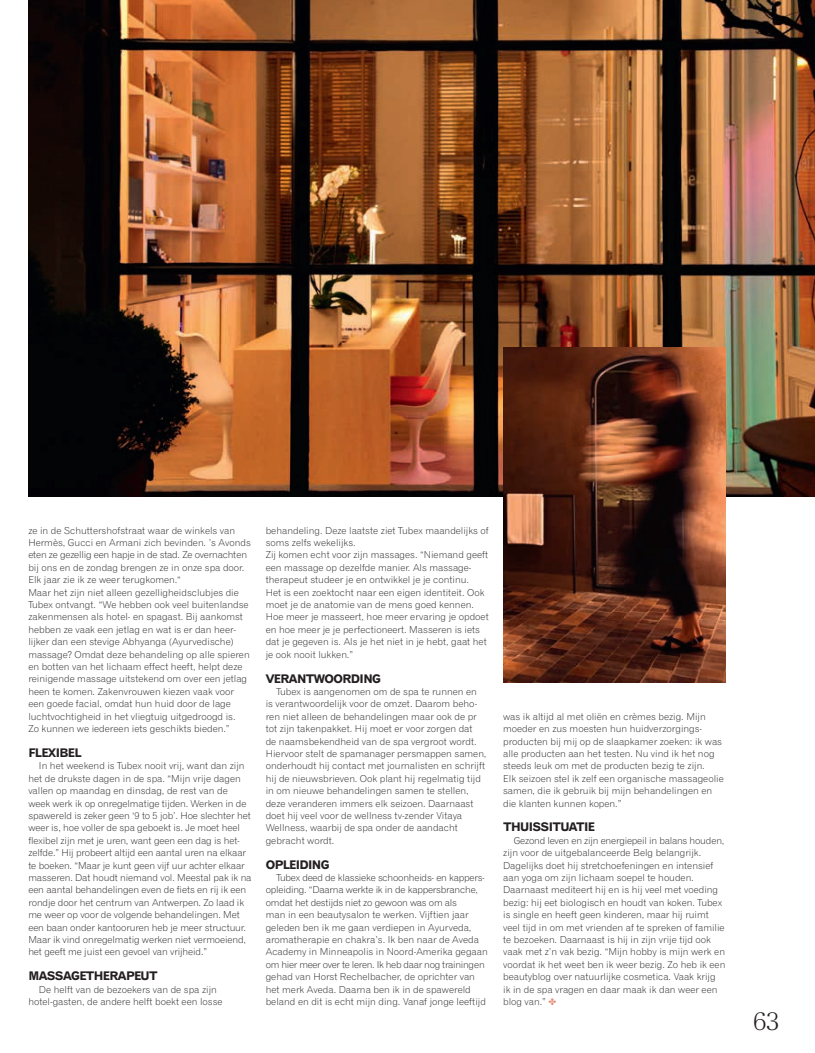
<style>
.page{position:relative;width:815px;height:1053px;background:#fff}
.page>*{position:absolute;margin:0;border:0;box-sizing:border-box;transform-origin:0 0}
.t1{font:300 25px "Versailles";color:#231f20}
.t2{font:11.88px "Gothic 720 BT Bold B";letter-spacing:-.05em;color:#231f20}
.t3{font:9.5px/12.4px "Gothic 720 BT Light B";color:#231f20;scale:1.05 1}
.s1{color:#e59279}
</style>
<div class="page">
<img style="left:28px;top:0;width:787px;height:496px">
<img style="left:503px;top:347px;width:223px;height:335px">
<p class="t3" style="left:28px;top:524px;width:213px">ze in de Schuttershofstraat waar de winkels van Hermès, Gucci en Armani zich bevinden. ’s Avonds eten ze gezellig een hapje in de stad. Ze overnachten bij ons en de zondag brengen ze in onze spa door.<br>Elk jaar zie ik ze weer terugkomen.“<br>Maar het zijn niet alleen gezelligheidsclubjes die Tubex ontvangt. “We hebben ook veel buitenlandse zakenmensen als hotel- en spagast. Bij aankomst hebben ze vaak een jetlag en wat is er dan heer&shy;lijker dan een stevige Abhyanga (Ayurvedische) massage? Omdat deze behandeling op alle spieren en botten van het lichaam effect heeft, helpt deze reinigende massage uitstekend om over een jetlag heen te komen. Zakenvrouwen kiezen vaak voor een goede facial, omdat hun huid door de lage luchtvochtigheid in het vliegtuig uitgedroogd is.<br>Zo kunnen we iedereen iets geschikts bieden.”</p>
<p class="t2" style="left:28px;top:745px;width:55px">FLEXIBEL</p>
<p class="t3" style="left:28px;top:759px;width:214px;text-indent:11px">In het weekend is Tubex nooit vrij, want dan zijn het de drukste dagen in de spa. “Mijn vrije dagen vallen op maandag en dinsdag, de rest van de week werk ik op onregelmatige tijden. Werken in de spawereld is zeker geen ‘9 to 5 job’. Hoe slechter het weer is, hoe voller de spa geboekt is. Je moet heel flexibel zijn met je uren, want geen een dag is het&shy;zelfde.” Hij probeert altijd een aantal uren na elkaar te boeken. “Maar je kunt geen vijf uur achter elkaar masseren. Dat houdt niemand vol. Meestal pak ik na een aantal behandelingen even de fiets en rij ik een rondje door het centrum van Antwerpen. Zo laad ik me weer op voor de volgende behandelingen. Met een baan onder kantooruren heb je meer structuur.<br>Maar ik vind onregelmatig werken niet vermoeiend, het geeft me juist een gevoel van vrijheid.”</p>
<p class="t2" style="left:28px;top:968px;width:131px">MASSAGETHERAPEUT</p>
<p class="t3" style="left:28px;top:982px;width:186px;text-align:center">De helft van de bezoekers van de spa zijn hotel-gasten, de andere helft boekt een losse</p>
<p class="t3" style="left:266px;top:524px;width:214px">behandeling. Deze laatste ziet Tubex maandelijks of soms zelfs wekelijks.<br>Zij komen echt voor zijn massages. “Niemand geeft een massage op dezelfde manier. Als massage&shy;therapeut studeer je en ontwikkel je je continu.<br>Het is een zoektocht naar een eigen identiteit. Ook moet je de anatomie van de mens goed kennen.<br>Hoe meer je masseert, hoe meer ervaring je opdoet en hoe meer je je perfectioneert. Masseren is iets dat je gegeven is. Als je het niet in je hebt, gaat het je ook nooit lukken.”</p>
<p class="t2" style="left:266px;top:671px;width:117px">VERANTWOORDING</p>
<p class="t3" style="left:266px;top:685px;width:212px;text-indent:11px">Tubex is aangenomen om de spa te runnen en is verantwoordelijk voor de omzet. Daarom beho&shy;ren niet alleen de behandelingen maar ook de pr tot zijn takenpakket. Hij moet er voor zorgen dat<br>de naamsbekendheid van de spa vergroot wordt.<br>Hiervoor stelt de spamanager persmappen samen, onderhoudt hij contact met journalisten en schrijft hij de nieuwsbrieven. Ook plant hij regelmatig tijd in om nieuwe behandelingen samen te stellen, deze veranderen immers elk seizoen. Daarnaast doet hij veel voor de wellness tv-zender Vitaya Wellness, waarbij de spa onder de aandacht gebracht wordt.</p>
<p class="t2" style="left:266px;top:857px;width:65px">OPLEIDING</p>
<p class="t3" style="left:266px;top:871px;width:213px;text-indent:11px">Tubex deed de klassieke schoonheids- en kappers&shy;opleiding. “Daarna werkte ik in de kappersbranche, omdat het destijds niet zo gewoon was om als<br>man in een beautysalon te werken. Vijftien jaar geleden ben ik me gaan verdiepen in Ayurveda, aromatherapie en chakra’s. Ik ben naar de Aveda Academy in Minneapolis in Noord-Amerika gegaan om hier meer over te leren. Ik heb daar nog trainingen gehad van Horst Rechelbacher, de oprichter van het merk Aveda. Daarna ben ik in de spawereld beland en dit is echt mijn ding. Vanaf jonge leeftijd</p>
<p class="t3" style="left:503px;top:710px;width:212px">was ik altijd al met oliën en crèmes bezig. Mijn moeder en zus moesten hun huidverzorgings&shy;producten bij mij op de slaapkamer zoeken: ik was alle producten aan het testen. Nu vind ik het nog steeds leuk om met de producten bezig te zijn.<br>Elk seizoen stel ik zelf een organische massageolie samen, die ik gebruik bij mijn behandelingen en die klanten kunnen kopen.”</p>
<p class="t2" style="left:503px;top:819px;width:93px">THUISSITUATIE</p>
<p class="t3" style="left:503px;top:834px;width:213px;text-indent:11px">Gezond leven en zijn energiepeil in balans houden, zijn voor de uitgebalanceerde Belg belangrijk.<br>Dagelijks doet hij stretchoefeningen en intensief aan yoga om zijn lichaam soepel te houden.<br>Daarnaast mediteert hij en is hij veel met voeding bezig: hij eet biologisch en houdt van koken. Tubex is single en heeft geen kinderen, maar hij ruimt veel tijd in om met vrienden af te spreken of familie te bezoeken. Daarnaast is hij in zijn vrije tijd ook vaak met z’n vak bezig. “Mijn hobby is mijn werk en voordat ik het weet ben ik weer bezig. Zo heb ik een beautyblog over natuurlijke cosmetica. Vaak krijg<br>ik in de spa vragen en daar maak ik dan weer een blog van.” <span class="s1">✤</span></p>
<h1 class="t1" style="left:754px;top:1006px;width:28px">63</h1>
</div>
